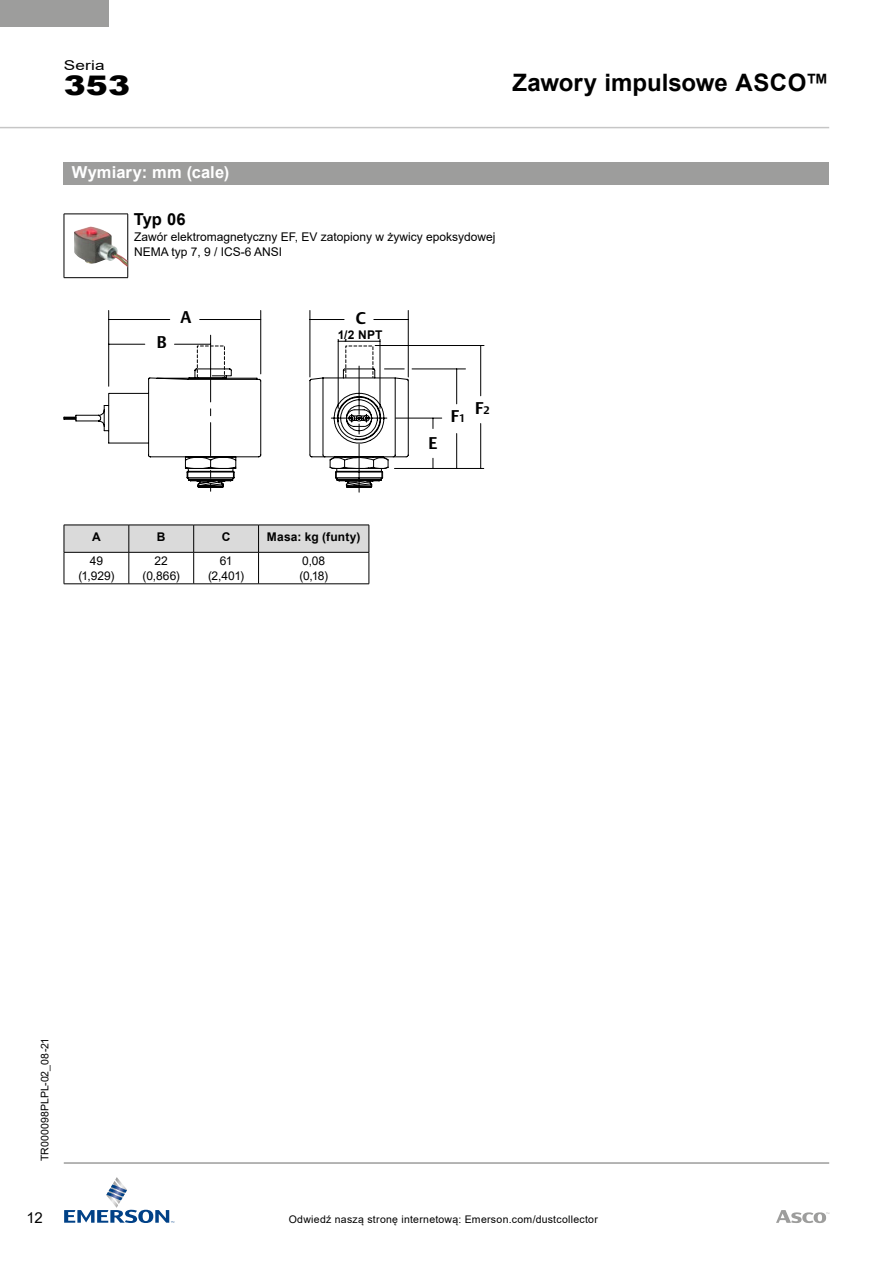
<style>
.page{position:relative;width:893px;height:1263px;background:#fff}
.page>*{position:absolute;margin:0;border:0;box-sizing:border-box;transform-origin:0 0}
.Series_Number{font:900 27px "Arial";color:#000;scale:1.22 1}
.Section_Header{font:700 24px "Arial";color:#000}
.t1{font:700 16.8px "DTL Argo T";color:#000}
.Dimensions_Header_le{font:700 16.5px "Arial";letter-spacing:.005em;color:#fff}
.Page_Header2{font:700 16.5px "Arial";color:#000}
.t2{font:15px "Arial";color:#000}
.Series{font:13.5px "Arial";letter-spacing:.01em;color:#000;scale:1.27 1}
.Table_Body_centered{font:12px/14.2px "Arial";color:#000;text-align:center}
.Table_Header_Left_Sm{font:700 12px "Arial";letter-spacing:.015em;color:#000}
.t3{font:700 11.85px "DTL Argo T";color:#000}
.Single_Reference{font:10.5px "Arial";letter-spacing:.025em;color:#000}
.Single_Reference-2{font:10.5px "Arial";letter-spacing:.005em;color:#000}
.s1{font-size:10.95px}
</style>
<div class="page">
<div style="left:0;top:0;width:109px;height:27px;background:#9d9d9c"></div>
<hr style="left:0;top:127px;width:829px;height:1px;background:#c6c6c6">
<svg style="left:776px;top:1210px;width:53px;height:13px"></svg>
<svg style="left:64px;top:1177px;width:110px;height:46px"></svg>
<hr style="left:64px;top:1162px;width:765px;height:2px;background:#9d9d9c">
<hr style="left:64px;top:214px;width:64px;height:1px;background:#000">
<hr style="left:64px;top:214px;width:1px;height:63px;background:#000">
<hr style="left:127px;top:214px;width:1px;height:63px;background:#000">
<hr style="left:64px;top:277px;width:64px;height:1px;background:#000">
<img style="left:74px;top:226px;width:54px;height:41px">
<svg style="left:64px;top:525px;width:306px;height:59px"></svg>
<hr style="left:64px;top:552px;width:65px;height:1px;background:#000">
<hr style="left:129px;top:552px;width:65px;height:1px;background:#000">
<hr style="left:194px;top:552px;width:65px;height:1px;background:#000">
<hr style="left:259px;top:552px;width:110px;height:1px;background:#000">
<div style="left:64px;top:162px;width:765px;height:23px;background:#9d9d9c"></div>
<svg style="left:108px;top:310px;width:377px;height:182px"></svg>
<svg style="left:64px;top:345px;width:345px;height:143px"></svg>
<div style="left:334px;top:328px;width:55px;height:11px;background:#fff"></div>
<p class="Series" style="left:64px;top:56px;width:34px">Seria</p>
<p class="Series_Number" style="left:64px;top:66px;width:56px">353</p>
<p class="Section_Header" style="left:512px;top:65px;width:318px">Zawory impulsowe ASCO™</p>
<p class="Dimensions_Header_le" style="left:72px;top:160px;width:159px">Wymiary: mm (cale)</p>
<p class="Page_Header2" style="left:134px;top:208px;width:53px">Typ 06</p>
<p class="Table_Body_centered" style="left:134px;top:230px;width:363px">Zawór elektromagnetyczny EF, EV zatopiony w żywicy epoksydowej</p>
<p class="Table_Body_centered" style="left:134px;top:244px;width:150px">NEMA typ 7, 9 / ICS-6 ANSI</p>
<p class="t1" style="left:157px;top:332px;width:11px">B</p>
<p class="t1" style="left:181px;top:308px;width:12px">A</p>
<p class="t1" style="left:356px;top:308px;width:12px">C</p>
<p class="t3" style="left:338px;top:328px;width:43px">1/2 NPT</p>
<p class="t1" style="left:428px;top:433px;width:10px">E</p>
<p class="t1" style="left:451px;top:406px;width:16px">F<span class="s1">1</span></p>
<p class="t1" style="left:475px;top:398px;width:16px">F<span class="s1">2</span></p>
<p class="Table_Header_Left_Sm" style="left:92px;top:528px;width:10px">A</p>
<p class="Table_Header_Left_Sm" style="left:157px;top:528px;width:10px">B</p>
<p class="Table_Header_Left_Sm" style="left:222px;top:528px;width:10px">C</p>
<p class="Table_Header_Left_Sm" style="left:267px;top:528px;width:95px">Masa: kg (funty)</p>
<p class="Table_Body_centered" style="left:78px;top:554px;width:37px">49 (1,929)</p>
<p class="Table_Body_centered" style="left:155px;top:554px;width:15px">22</p>
<p class="Table_Body_centered" style="left:220px;top:554px;width:14px">61</p>
<p class="Table_Body_centered" style="left:208px;top:568px;width:38px">(2,401)</p>
<p class="Table_Body_centered" style="left:302px;top:554px;width:25px">0,08</p>
<p class="Table_Body_centered" style="left:299px;top:568px;width:30px">(0,18)</p>
<p class="Table_Body_centered" style="left:143px;top:568px;width:39px">(0,866)</p>
<p class="Single_Reference-2" style="left:37px;top:1161px;width:125px;rotate:-90deg">TR000098PLPL-02_08-21</p>
<p class="t2" style="left:27px;top:1207px;width:18px">12</p>
<p class="Single_Reference" style="left:289px;top:1212px;width:311px">Odwiedź naszą stronę internetową: Emerson.com/dustcollector</p>
</div>
